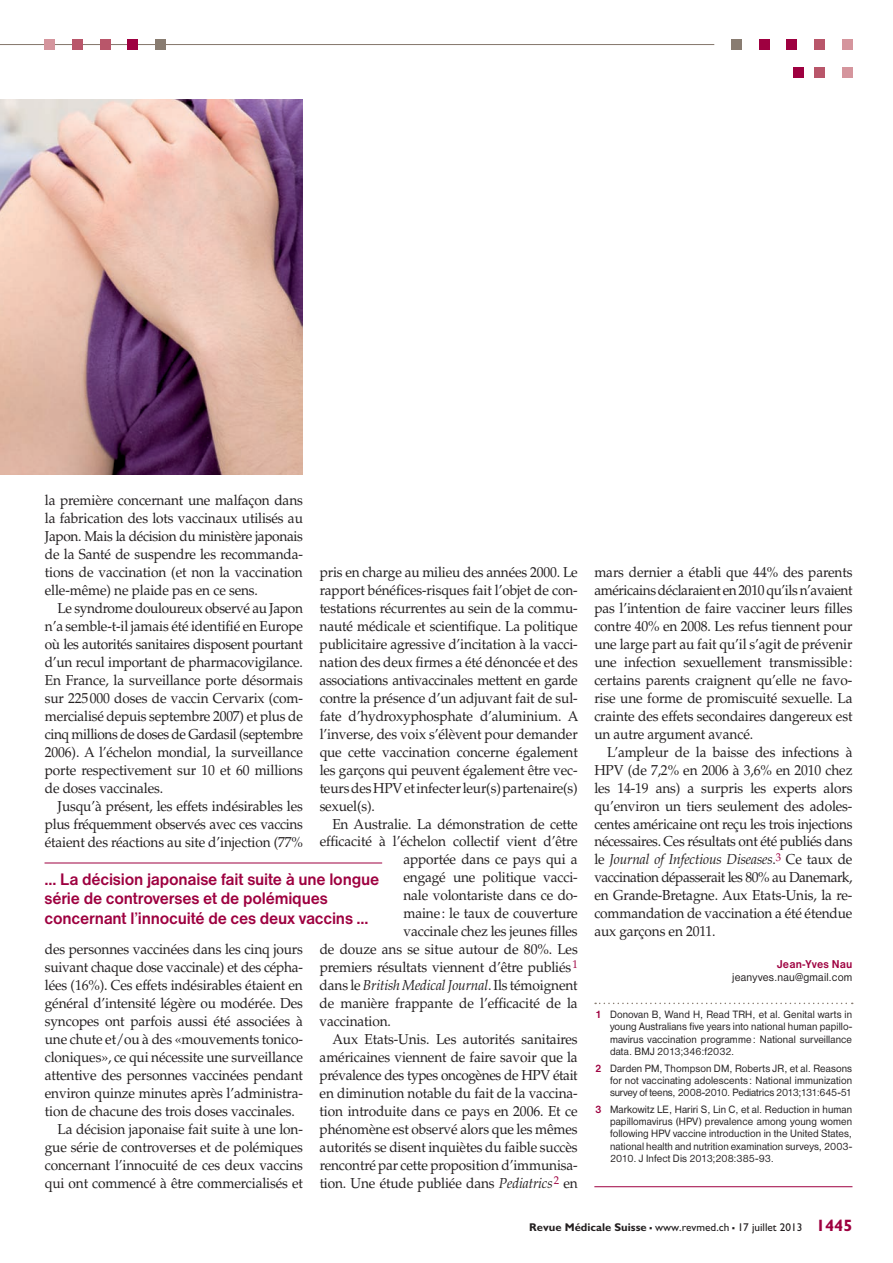
<style>
.page{position:relative;width:893px;height:1263px;background:#fff}
.page>*{position:absolute;margin:0;border:0;box-sizing:border-box;transform-origin:0 0}
.t1{font:700 17.4px/19.5px "Nimbus Sans D";letter-spacing:-.01em;color:#9e0040;scale:.95 1}
.t2{font:14.4px/18px "Palatino";letter-spacing:-.01em;color:#231f20;text-align:justify;scale:.95 1}
.t3{font:italic 14.4px "Palatino";letter-spacing:-.01em;color:#231f20;scale:.95 1}
.t4{font:14.4px "Palatino";letter-spacing:-.03em;color:#231f20;scale:.95 1}
.t5{font:11.85px "Nimbus Sans D";letter-spacing:.02em;color:#231f20;scale:.95 1}
.t6{font:700 11.85px "Nimbus Sans D";letter-spacing:.02em;color:#9e0040;scale:.95 1}
.t7{font:11.25px "Gill Sans";color:#231f20}
.t8{font:10.95px/12.3px "Nimbus Sans D";letter-spacing:.01em;color:#231f20;text-align:justify;scale:.95 1}
.s1{font-style:normal}
.s2{font-style:italic}
.s3{font-weight:700;color:#9e0040}
.s4{font-weight:700}
.s5{font-weight:700;font-size:16.5px}
.s6{font-weight:700;font-size:16.5px;color:#9e0040}
</style>
<div class="page">
<hr style="left:0;top:44px;width:714px;height:1px;background:#897c71">
<div style="left:45px;top:39px;width:10px;height:11px;background:#d5959d"></div>
<div style="left:72px;top:39px;width:11px;height:11px;background:#b9566a"></div>
<div style="left:100px;top:39px;width:10px;height:11px;background:#b9566a"></div>
<div style="left:127px;top:39px;width:11px;height:11px;background:#9e0040"></div>
<div style="left:155px;top:39px;width:11px;height:11px;background:#897c71"></div>
<div style="left:731px;top:39px;width:11px;height:11px;background:#897c71"></div>
<div style="left:759px;top:39px;width:10px;height:11px;background:#9e0040"></div>
<div style="left:786px;top:39px;width:11px;height:11px;background:#9e0040"></div>
<div style="left:814px;top:39px;width:11px;height:11px;background:#b9566a"></div>
<div style="left:842px;top:39px;width:10px;height:11px;background:#d5959d"></div>
<div style="left:814px;top:67px;width:11px;height:10px;background:#b9566a"></div>
<div style="left:842px;top:67px;width:10px;height:10px;background:#d5959d"></div>
<div style="left:793px;top:67px;width:11px;height:10px;background:#9e0040"></div>
<hr style="left:594px;top:1186px;width:258px;height:1px;background:#9e0040">
<svg style="left:595px;top:1002px;width:258px;height:2px"></svg>
<hr style="left:45px;top:862px;width:337px;height:1px;background:#9e0040">
<img style="left:0;top:99px;width:303px;height:375px">
<p class="t2" style="left:45px;top:491px;width:273px">la première concernant une malfaçon dans la fabrication des lots vaccinaux utilisés au Japon. Mais la décision du ministère japonais de la Santé de suspendre les recommanda&shy;tions de vaccination (et non la vaccination elle-même) ne plaide pas en ce sens.</p>
<p class="t2" style="left:45px;top:599px;width:273px;text-indent:13px">Le syndrome douloureux observé au Japon n’a semble-t-il jamais été identifié en Europe où les autorités sanitaires disposent pourtant d’un recul important de pharmacovigilance.<br>En France, la surveillance porte désormais sur 225000 doses de vaccin Cervarix (com&shy;mercialisé depuis septembre 2007) et plus de cinq millions de doses de Gardasil (septembre 2006). A l’échelon mondial, la surveillance porte respectivement sur 10 et 60 millions de doses vaccinales.</p>
<p class="t2" style="left:45px;top:797px;width:273px;text-indent:13px">Jusqu’à présent, les effets indésirables les plus fréquemment observés avec ces vaccins étaient des réactions au site d’injection (77%</p>
<p class="t2" style="left:320px;top:563px;width:274px">pris en charge au milieu des années 2000. Le rapport bénéfices-risques fait l’objet de con&shy;testations récurrentes au sein de la commu&shy;nauté médicale et scientifique. La politique publicitaire agressive d’incitation à la vacci&shy;nation des deux firmes a été dénoncée et des associations antivaccinales mettent en garde contre la présence d’un adjuvant fait de sul&shy;fate d’hydroxyphosphate d’aluminium. A l’inverse, des voix s’élèvent pour demander que cette vaccination concerne également les garçons qui peuvent également être vec&shy;teurs des HPV et infecter leur(s) partenaire(s) sexuel(s).</p>
<p class="t2" style="left:332px;top:815px;width:260px">En Australie. La démonstration de cette</p>
<p class="t2" style="left:320px;top:833px;width:273px">efficacité à l’échelon collectif vient d’être</p>
<p class="t2" style="left:403px;top:851px;width:185px">apportée dans ce pays qui a</p>
<p class="t2" style="left:403px;top:869px;width:185px">engagé une politique vacci-</p>
<p class="t2" style="left:403px;top:887px;width:185px">nale volontariste dans ce do-</p>
<p class="t2" style="left:403px;top:905px;width:185px">maine: le taux de couverture</p>
<p class="t2" style="left:403px;top:923px;width:185px">vaccinale chez les jeunes filles</p>
<p class="t2" style="left:320px;top:941px;width:273px">de douze ans se situe autour de 80%. Les</p>
<p class="t2" style="left:320px;top:958px;width:273px">premiers résultats viennent d’être publiés<sup>1</sup></p>
<p class="t3" style="left:320px;top:977px;width:273px"><span class="s1">dans le</span> British Medical Journal<span class="s1">. Ils témoignent</span></p>
<p class="t2" style="left:320px;top:994px;width:273px">de manière frappante de l’efficacité de la</p>
<p class="t2" style="left:320px;top:1012px;width:77px">vaccination.</p>
<p class="t2" style="left:332px;top:1030px;width:260px">Aux Etats-Unis. Les autorités sanitaires</p>
<p class="t2" style="left:320px;top:1048px;width:273px">américaines viennent de faire savoir que la</p>
<p class="t4" style="left:320px;top:1067px;width:273px">prévalence des types oncogènes de HPV était</p>
<p class="t2" style="left:320px;top:1084px;width:273px">en diminution notable du fait de la vaccina-</p>
<p class="t2" style="left:320px;top:1102px;width:273px">tion introduite dans ce pays en 2006. Et ce</p>
<p class="t2" style="left:320px;top:1120px;width:273px">phénomène est observé alors que les mêmes</p>
<p class="t2" style="left:320px;top:1138px;width:273px">autorités se disent inquiètes du faible succès</p>
<p class="t2" style="left:320px;top:1156px;width:273px">rencontré par cette proposition d’immunisa-</p>
<p class="t2" style="left:320px;top:1174px;width:273px">tion. Une étude publiée dans <span class="s2">Pediatrics</span><sup>2</sup> en</p>
<p class="t1" style="left:45px;top:869px;width:354px">… La décision japonaise fait suite à une longue série de controverses et de polémiques concernant l’innocuité de ces deux vaccins …</p>
<p class="t2" style="left:45px;top:941px;width:273px">des personnes vaccinées dans les cinq jours</p>
<p class="t2" style="left:45px;top:959px;width:273px">suivant chaque dose vaccinale) et des cépha-</p>
<p class="t2" style="left:45px;top:976px;width:273px">lées (16%). Ces effets indésirables étaient en</p>
<p class="t2" style="left:45px;top:994px;width:273px">général d’intensité légère ou modérée. Des</p>
<p class="t2" style="left:45px;top:1012px;width:273px">syncopes ont parfois aussi été associées à</p>
<p class="t2" style="left:45px;top:1030px;width:273px">une chute et/ou à des «mouvements tonico-</p>
<p class="t2" style="left:45px;top:1048px;width:273px">cloniques», ce qui nécessite une surveillance</p>
<p class="t2" style="left:45px;top:1066px;width:273px">attentive des personnes vaccinées pendant</p>
<p class="t2" style="left:45px;top:1084px;width:273px">environ quinze minutes après l’administra-</p>
<p class="t2" style="left:45px;top:1102px;width:265px">tion de chacune des trois doses vaccinales.</p>
<p class="t2" style="left:58px;top:1120px;width:260px">La décision japonaise fait suite à une lon-</p>
<p class="t2" style="left:45px;top:1138px;width:273px">gue série de controverses et de polémiques</p>
<p class="t2" style="left:45px;top:1156px;width:273px">concernant l’innocuité de ces deux vaccins</p>
<p class="t2" style="left:45px;top:1174px;width:273px">qui ont commencé à être commercialisés et</p>
<p class="t2" style="left:594px;top:563px;width:273px">mars dernier a établi que 44% des parents américains déclaraient en 2010 qu’ils n’avaient pas l’intention de faire vacciner leurs filles contre 40% en 2008. Les refus tiennent pour une large part au fait qu’il s’agit de prévenir une infection sexuellement transmissible: certains parents craignent qu’elle ne favo&shy;rise une forme de promiscuité sexuelle. La crainte des effets secondaires dangereux est un autre argument avancé.</p>
<p class="t2" style="left:594px;top:743px;width:273px;text-indent:13px">L’ampleur de la baisse des infections à HPV (de 7,2% en 2006 à 3,6% en 2010 chez les 14-19 ans) a surpris les experts alors qu’environ un tiers seulement des adoles&shy;centes américaine ont reçu les trois injections nécessaires. Ces résultats ont été publiés dans le <span class="s2">Journal of Infectious Diseases</span>.<sup>3</sup> Ce taux de vaccination dépasserait les 80% au Danemark, en Grande-Bretagne. Aux Etats-Unis, la re&shy;commandation de vaccination a été étendue aux garçons en 2011.</p>
<p class="t6" style="left:777px;top:957px;width:81px">Jean-Yves Nau</p>
<p class="t5" style="left:732px;top:971px;width:128px">jeanyves.nau@gmail.com</p>
<p class="t8" style="left:610px;top:1008px;width:256px;text-indent:-15px"><span class="s3">1</span> Donovan B, Wand H, Read TRH, et al. Genital warts in young Australians five years into national human papillo&shy;mavirus vaccination programme: National surveillance data. BMJ 2013;346:f2032.</p>
<p class="t8" style="left:610px;top:1061px;width:256px;text-indent:-15px"><span class="s3">2</span> Darden PM, Thompson DM, Roberts JR, et al. Reasons for not vaccinating adolescents: National immunization survey of teens, 2008-2010. Pediatrics 2013;131:645-51</p>
<p class="t8" style="left:610px;top:1103px;width:256px;text-indent:-15px"><span class="s3">3</span> Markowitz LE, Hariri S, Lin C, et al. Reduction in human papillomavirus (HPV) prevalence among young women following HPV vaccine introduction in the United States, national health and nutrition examination surveys, 2003- 2010. J Infect Dis 2013;208:385-93.</p>
<p class="t7" style="left:529px;top:1220px;width:325px"><span class="s4">Revue Médicale Suisse</span> <span class="s5">–</span> www.revmed.ch <span class="s5">–</span> 17 juillet 2013 <span class="s6">1445</span></p>
</div>
